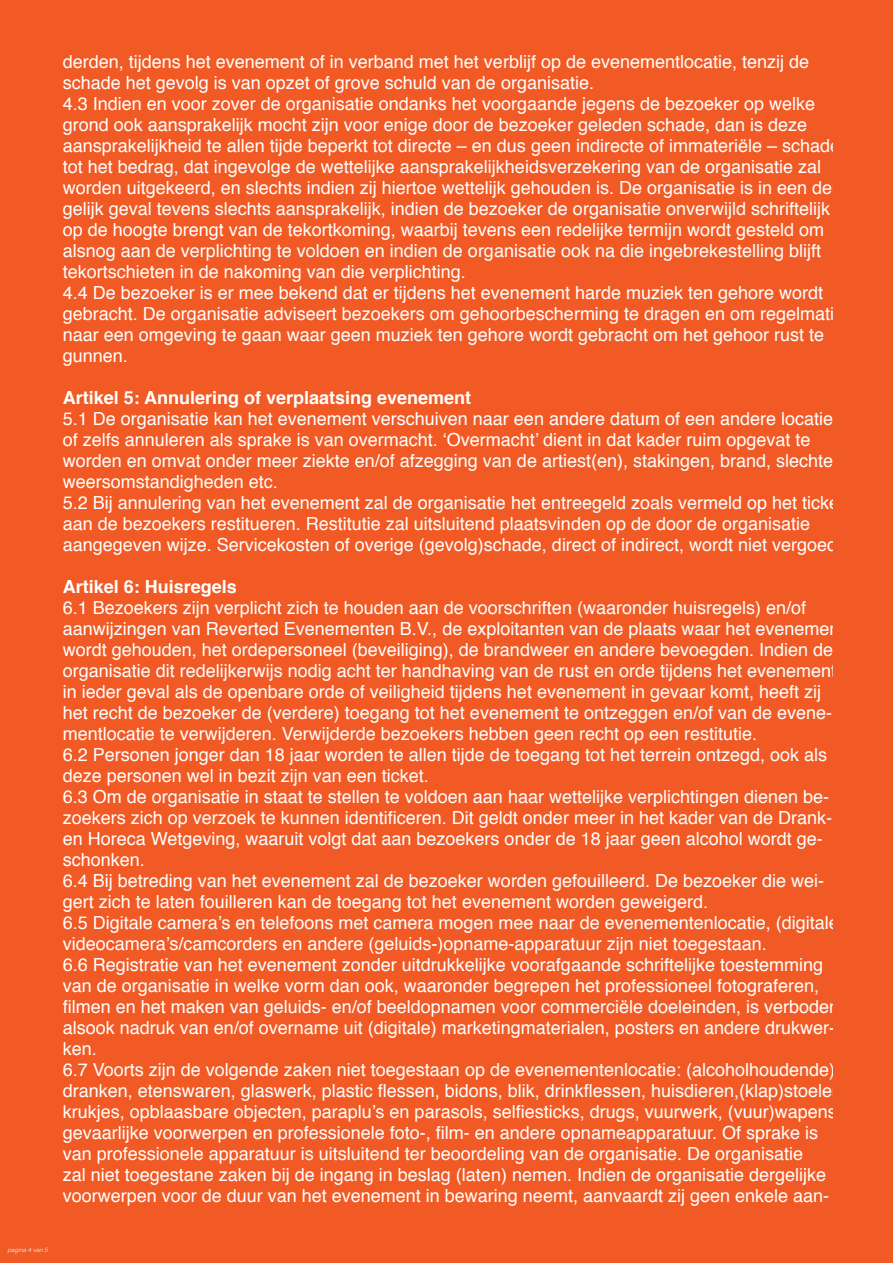
<style>
.page{position:relative;width:893px;height:1263px;background:#f15a24}
.page>*{position:absolute;margin:0;border:0;box-sizing:border-box;transform-origin:0 0}
.t1{font:18px/21px "Helvetica";color:#fff}
.t2{font:700 18px "Helvetica";color:#fff}
.t3{font:italic 300 6px "Helvetica";color:#fff}
</style>
<div class="page">
<p class="t1" style="left:63px;top:51px;width:783px">derden, tijdens het evenement of in verband met het verblijf op de evenementlocatie, tenzij de schade het gevolg is van opzet of grove schuld van de organisatie.<br>4.3 Indien en voor zover de organisatie ondanks het voorgaande jegens de bezoeker op welke grond ook aansprakelijk mocht zijn voor enige door de bezoeker geleden schade, dan is deze aansprakelijkheid te allen tijde beperkt tot directe – en dus geen indirecte of immateriële – schade tot het bedrag, dat ingevolge de wettelijke aansprakelijkheidsverzekering van de organisatie zal worden uitgekeerd, en slechts indien zij hiertoe wettelijk gehouden is. De organisatie is in een der&shy;gelijk geval tevens slechts aansprakelijk, indien de bezoeker de organisatie onverwijld schriftelijk op de hoogte brengt van de tekortkoming, waarbij tevens een redelijke termijn wordt gesteld om alsnog aan de verplichting te voldoen en indien de organisatie ook na die ingebrekestelling blijft tekortschieten in de nakoming van die verplichting.<br>4.4 De bezoeker is er mee bekend dat er tijdens het evenement harde muziek ten gehore wordt gebracht. De organisatie adviseert bezoekers om gehoorbescherming te dragen en om regelmatig naar een omgeving te gaan waar geen muziek ten gehore wordt gebracht om het gehoor rust te gunnen.</p>
<p class="t2" style="left:63px;top:383px;width:410px">Artikel 5: Annulering of verplaatsing evenement</p>
<p class="t1" style="left:63px;top:408px;width:783px">5.1 De organisatie kan het evenement verschuiven naar een andere datum of een andere locatie of zelfs annuleren als sprake is van overmacht. ‘Overmacht’ dient in dat kader ruim opgevat te worden en omvat onder meer ziekte en/of afzegging van de artiest(en), stakingen, brand, slechte weersomstandigheden etc.<br>5.2 Bij annulering van het evenement zal de organisatie het entreegeld zoals vermeld op het ticket aan de bezoekers restitueren. Restitutie zal uitsluitend plaatsvinden op de door de organisatie aangegeven wijze. Servicekosten of overige (gevolg)schade, direct of indirect, wordt niet vergoed.</p>
<p class="t2" style="left:63px;top:572px;width:176px">Artikel 6: Huisregels</p>
<p class="t1" style="left:63px;top:597px;width:786px">6.1 Bezoekers zijn verplicht zich te houden aan de voorschriften (waaronder huisregels) en/of aanwijzingen van Reverted Evenementen B.V., de exploitanten van de plaats waar het evenement wordt gehouden, het ordepersoneel (beveiliging), de brandweer en andere bevoegden. Indien de organisatie dit redelijkerwijs nodig acht ter handhaving van de rust en orde tijdens het evenement, in ieder geval als de openbare orde of veiligheid tijdens het evenement in gevaar komt, heeft zij het recht de bezoeker de (verdere) toegang tot het evenement te ontzeggen en/of van de evene&shy;mentlocatie te verwijderen. Verwijderde bezoekers hebben geen recht op een restitutie.<br>6.2 Personen jonger dan 18 jaar worden te allen tijde de toegang tot het terrein ontzegd, ook als deze personen wel in bezit zijn van een ticket.<br>6.3 Om de organisatie in staat te stellen te voldoen aan haar wettelijke verplichtingen dienen be&shy;zoekers zich op verzoek te kunnen identificeren. Dit geldt onder meer in het kader van de Drank&shy;en Horeca Wetgeving, waaruit volgt dat aan bezoekers onder de 18 jaar geen alcohol wordt ge&shy;schonken.<br>6.4 Bij betreding van het evenement zal de bezoeker worden gefouilleerd. De bezoeker die wei&shy;gert zich te laten fouilleren kan de toegang tot het evenement worden geweigerd.<br>6.5 Digitale camera’s en telefoons met camera mogen mee naar de evenementenlocatie, (digitale) videocamera’s/camcorders en andere (geluids-)opname-apparatuur zijn niet toegestaan.<br>6.6 Registratie van het evenement zonder uitdrukkelijke voorafgaande schriftelijke toestemming van de organisatie in welke vorm dan ook, waaronder begrepen het professioneel fotograferen, filmen en het maken van geluids- en/of beeldopnamen voor commerciële doeleinden, is verboden, alsook nadruk van en/of overname uit (digitale) marketingmaterialen, posters en andere drukwer&shy;ken.<br>6.7 Voorts zijn de volgende zaken niet toegestaan op de evenementenlocatie: (alcoholhoudende) dranken, etenswaren, glaswerk, plastic flessen, bidons, blik, drinkflessen, huisdieren,(klap)stoelen, krukjes, opblaasbare objecten, paraplu’s en parasols, selfiesticks, drugs, vuurwerk, (vuur)wapens, gevaarlijke voorwerpen en professionele foto-, film- en andere opnameapparatuur. Of sprake is van professionele apparatuur is uitsluitend ter beoordeling van de organisatie. De organisatie<br>zal niet toegestane zaken bij de ingang in beslag (laten) nemen. Indien de organisatie dergelijke voorwerpen voor de duur van het evenement in bewaring neemt, aanvaardt zij geen enkele aan-</p>
<p class="t3" style="left:8px;top:1245px;width:42px">pagina 4 van 5</p>
</div>
